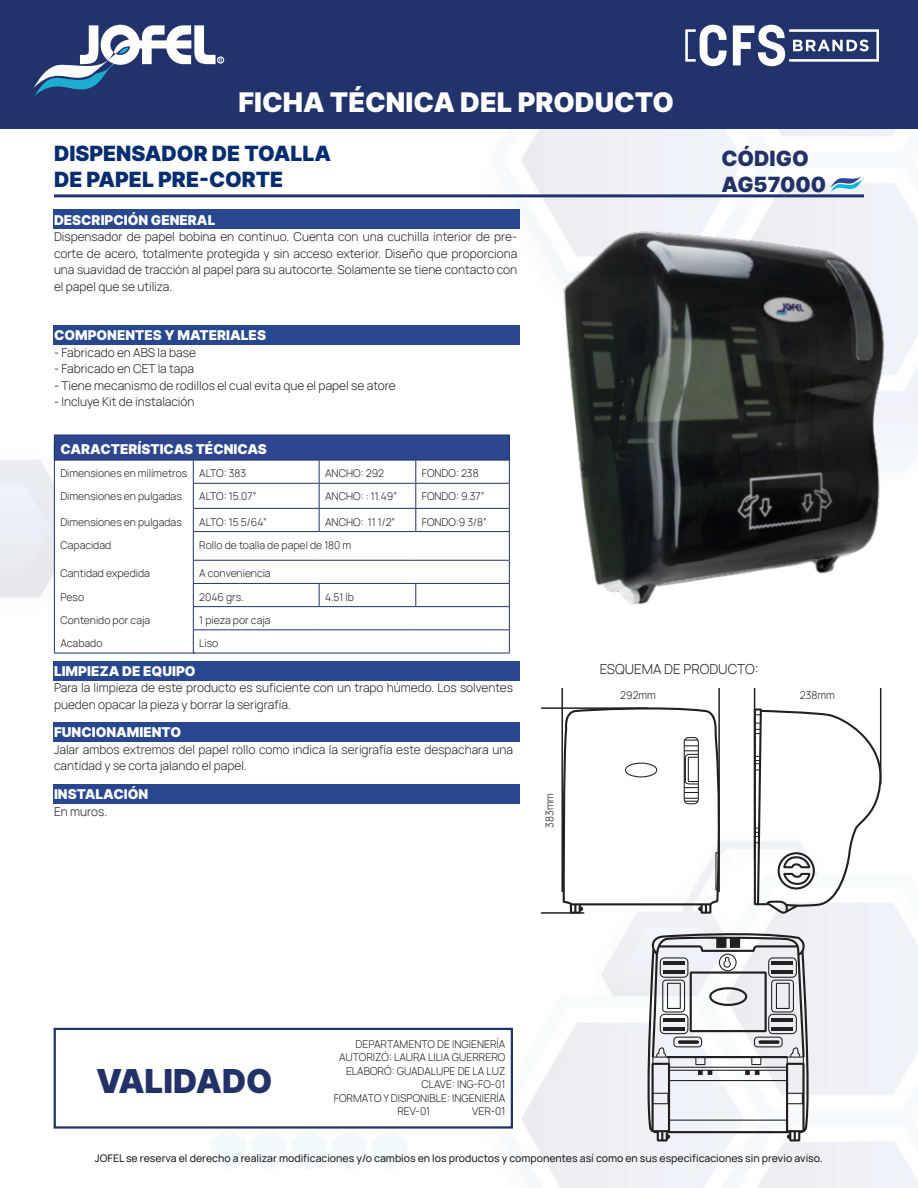
<style>
.page{position:relative;width:918px;height:1188px;background:#fff}
.page>*{position:absolute;margin:0;border:0;box-sizing:border-box;transform-origin:0 0}
.t1{font:33px "Inter";color:#223268}
.t2{font:27px "Inter";color:#fff}
.t3{font:21px "Inter";color:#052d6f}
.t4{font:21px "Inter";color:#223268}
.t5{font:13.5px "Inter";color:#fff}
.t6{font:300 13.5px "Manrope";color:#231f20}
.t7{font:300 12px/16.5px "Manrope";color:#231f20}
.t8{font:300 10.5px "Manrope";color:#231f20}
.t9{font:10.5px "Manrope";color:#231f20}
</style>
<div class="page">
<img style="left:0;top:128px;width:918px;height:1060px">
<div style="left:0;top:0;width:918px;height:128px;background:#21336a"></div>
<svg style="left:33px;top:25px;width:189px;height:71px"></svg>
<svg style="left:733px;top:25px;width:146px;height:41px"></svg>
<svg style="left:685px;top:25px;width:42px;height:41px"></svg>
<div style="left:217px;top:57px;width:7px;height:6px;border:1px solid #fff;border-radius:50%"></div>
<div style="left:53px;top:784px;width:466px;height:19px;background:#28478f"></div>
<div style="left:53px;top:723px;width:466px;height:19px;background:#28478f"></div>
<div style="left:53px;top:661px;width:466px;height:19px;background:#28478f"></div>
<div style="left:53px;top:325px;width:466px;height:19px;background:#28478f"></div>
<div style="left:53px;top:210px;width:466px;height:19px;background:#28478f"></div>
<svg style="left:830px;top:176px;width:34px;height:16px"></svg>
<hr style="left:54px;top:194px;width:810px;height:3px;background:#223268">
<div style="left:54px;top:435px;width:455px;height:25px;background:#2d468f"></div>
<svg style="left:55px;top:461px;width:454px;height:192px"></svg>
<hr style="left:193px;top:483px;width:126px;height:1px;background:#21336a">
<hr style="left:319px;top:483px;width:97px;height:1px;background:#21336a">
<hr style="left:416px;top:483px;width:94px;height:1px;background:#21336a">
<hr style="left:193px;top:508px;width:126px;height:1px;background:#21336a">
<hr style="left:319px;top:508px;width:97px;height:1px;background:#21336a">
<svg style="left:319px;top:461px;width:1px;height:70px"></svg>
<hr style="left:416px;top:508px;width:94px;height:1px;background:#21336a">
<svg style="left:415px;top:461px;width:1px;height:70px"></svg>
<hr style="left:193px;top:531px;width:126px;height:1px;background:#21336a">
<hr style="left:319px;top:531px;width:97px;height:1px;background:#21336a">
<hr style="left:416px;top:531px;width:94px;height:1px;background:#21336a">
<hr style="left:193px;top:560px;width:126px;height:1px;background:#21336a">
<hr style="left:319px;top:560px;width:97px;height:1px;background:#21336a">
<hr style="left:416px;top:560px;width:94px;height:1px;background:#21336a">
<hr style="left:193px;top:583px;width:126px;height:1px;background:#21336a">
<hr style="left:319px;top:583px;width:97px;height:1px;background:#21336a">
<svg style="left:319px;top:584px;width:1px;height:22px"></svg>
<hr style="left:416px;top:583px;width:94px;height:1px;background:#21336a">
<svg style="left:415px;top:584px;width:1px;height:22px"></svg>
<hr style="left:193px;top:606px;width:126px;height:1px;background:#21336a">
<hr style="left:319px;top:606px;width:97px;height:1px;background:#21336a">
<hr style="left:416px;top:606px;width:94px;height:1px;background:#21336a">
<hr style="left:193px;top:629px;width:126px;height:1px;background:#21336a">
<svg style="left:193px;top:461px;width:1px;height:192px"></svg>
<hr style="left:319px;top:629px;width:97px;height:1px;background:#21336a">
<hr style="left:416px;top:629px;width:94px;height:1px;background:#21336a">
<hr style="left:193px;top:653px;width:126px;height:1px;background:#21336a">
<hr style="left:319px;top:653px;width:97px;height:1px;background:#21336a">
<hr style="left:416px;top:653px;width:94px;height:1px;background:#21336a">
<hr style="left:54px;top:435px;width:139px;height:1px;background:#21336a">
<hr style="left:193px;top:435px;width:126px;height:1px;background:#21336a">
<hr style="left:319px;top:435px;width:97px;height:1px;background:#21336a">
<hr style="left:416px;top:435px;width:94px;height:1px;background:#21336a">
<svg style="left:509px;top:436px;width:1px;height:217px"></svg>
<hr style="left:54px;top:460px;width:139px;height:1px;background:#21336a">
<hr style="left:193px;top:460px;width:126px;height:1px;background:#21336a">
<hr style="left:319px;top:460px;width:97px;height:1px;background:#21336a">
<hr style="left:416px;top:460px;width:94px;height:1px;background:#21336a">
<hr style="left:54px;top:653px;width:141px;height:1px;background:#21336a">
<hr style="left:54px;top:443px;width:1px;height:210px;background:#21336a">
<div style="left:54px;top:1028px;width:459px;height:101px;border:2px solid #213369"></div>
<img style="left:551px;top:220px;width:346px;height:391px">
<hr style="left:561px;top:688px;width:2px;height:204px;background:#231f20">
<hr style="left:718px;top:688px;width:2px;height:204px;background:#231f20">
<hr style="left:754px;top:688px;width:1px;height:172px;background:#231f20">
<hr style="left:880px;top:688px;width:1px;height:96px;background:#231f20">
<hr style="left:541px;top:707px;width:107px;height:2px;background:#231f20">
<hr style="left:541px;top:912px;width:43px;height:2px;background:#231f20">
<svg style="left:562px;top:705px;width:160px;height:209px"></svg>
<svg style="left:754px;top:708px;width:127px;height:206px"></svg>
<svg style="left:644px;top:930px;width:168px;height:211px"></svg>
<svg style="left:759px;top:1040px;width:21px;height:4px"></svg>
<h2 class="t2" style="left:238px;top:82px;width:437px">FICHA TÉCNICA DEL PRODUCTO</h2>
<p class="t3" style="left:54px;top:139px;width:279px">DISPENSADOR DE TOALLA</p>
<p class="t3" style="left:54px;top:164px;width:231px">DE PAPEL PRE-CORTE</p>
<p class="t4" style="left:721px;top:143px;width:89px">CÓDIGO</p>
<p class="t4" style="left:721px;top:169px;width:106px">AG57000</p>
<p class="t5" style="left:54px;top:210px;width:163px">DESCRIPCIÓN GENERAL</p>
<p class="t7" style="left:54px;top:228px;width:465px;text-align:justify">Dispensador de papel bobina en continuo. Cuenta con una cuchilla interior de pre&shy;corte de acero, totalmente protegida y sin acceso exterior. Diseño que proporciona una suavidad de tracción al papel para su autocorte. Solamente se tiene contacto con el papel que se utiliza.</p>
<p class="t5" style="left:54px;top:325px;width:214px">COMPONENTES Y MATERIALES</p>
<p class="t7" style="left:54px;top:344px;width:143px">- Fabricado en ABS la base</p>
<p class="t7" style="left:54px;top:360px;width:142px">- Fabricado en CET la tapa</p>
<p class="t7" style="left:54px;top:377px;width:343px">- Tiene mecanismo de rodillos el cual evita que el papel se atore</p>
<p class="t7" style="left:54px;top:393px;width:142px">- Incluye Kit de instalación</p>
<p class="t5" style="left:60px;top:439px;width:208px">CARACTERÍSTICAS TÉCNICAS</p>
<p class="t8" style="left:60px;top:466px;width:128px">Dimensiones en milímetros</p>
<p class="t8" style="left:199px;top:466px;width:48px">ALTO: 383</p>
<p class="t8" style="left:325px;top:466px;width:60px">ANCHO: 292</p>
<p class="t8" style="left:422px;top:466px;width:58px">FONDO: 238</p>
<p class="t8" style="left:60px;top:489px;width:123px">Dimensiones en pulgadas</p>
<p class="t8" style="left:199px;top:489px;width:59px">ALTO: 15.07”</p>
<p class="t8" style="left:325px;top:489px;width:73px">ANCHO: : 11.49”</p>
<p class="t8" style="left:422px;top:489px;width:64px">FONDO: 9.37”</p>
<p class="t8" style="left:60px;top:514px;width:123px">Dimensiones en pulgadas</p>
<p class="t8" style="left:199px;top:514px;width:69px">ALTO: 15 5/64”</p>
<p class="t8" style="left:325px;top:514px;width:72px">ANCHO: 11 1/2”</p>
<p class="t8" style="left:422px;top:514px;width:67px">FONDO:9 3/8”</p>
<p class="t8" style="left:60px;top:537px;width:52px">Capacidad</p>
<p class="t8" style="left:199px;top:537px;width:154px">Rollo de toalla de papel de 180 m</p>
<p class="t8" style="left:60px;top:566px;width:91px">Cantidad expedida</p>
<p class="t8" style="left:199px;top:566px;width:73px">A conveniencia</p>
<p class="t8" style="left:60px;top:589px;width:25px">Peso</p>
<p class="t8" style="left:199px;top:589px;width:46px">2046 grs.</p>
<p class="t8" style="left:325px;top:589px;width:30px">4.51 lb</p>
<p class="t8" style="left:60px;top:612px;width:92px">Contenido por caja</p>
<p class="t8" style="left:199px;top:612px;width:73px">1 pieza por caja</p>
<p class="t8" style="left:60px;top:636px;width:44px">Acabado</p>
<p class="t8" style="left:199px;top:636px;width:21px">Liso</p>
<p class="t5" style="left:54px;top:661px;width:143px">LIMPIEZA DE EQUIPO</p>
<p class="t7" style="left:54px;top:679px;width:460px">Para la limpieza de este producto es suficiente con un trapo húmedo. Los solventes pueden opacar la pieza y borrar la serigrafía.</p>
<p class="t5" style="left:54px;top:723px;width:129px">FUNCIONAMIENTO</p>
<p class="t7" style="left:54px;top:741px;width:460px">Jalar ambos extremos del papel rollo como indica la serigrafía este despachara una cantidad y se corta jalando el papel.</p>
<p class="t5" style="left:54px;top:784px;width:96px">INSTALACIÓN</p>
<p class="t7" style="left:54px;top:802px;width:55px">En muros.</p>
<p class="t8" style="left:542px;top:828px;width:36px;rotate:-90deg">383mm</p>
<p class="t6" style="left:600px;top:660px;width:160px">ESQUEMA DE PRODUCTO:</p>
<p class="t8" style="left:620px;top:688px;width:37px">292mm</p>
<p class="t8" style="left:800px;top:688px;width:37px">238mm</p>
<p class="t1" style="left:96px;top:1057px;width:178px">VALIDADO</p>
<p class="t8" style="left:355px;top:1036px;width:151px">DEPARTAMENTO DE INGIENERÍA</p>
<p class="t8" style="left:339px;top:1050px;width:168px">AUTORIZÓ: LAURA LILIA GUERRERO</p>
<p class="t8" style="left:346px;top:1063px;width:161px">ELABORÓ: GUADALUPE DE LA LUZ</p>
<p class="t8" style="left:421px;top:1077px;width:86px">CLAVE: ING-FO-01</p>
<p class="t8" style="left:334px;top:1090px;width:173px">FORMATO Y DISPONIBLE: INGENIERÍA</p>
<p class="t8" style="left:397px;top:1104px;width:34px">REV-01</p>
<p class="t8" style="left:472px;top:1104px;width:35px">VER-01</p>
<p class="t9" style="left:95px;top:1151px;width:729px">JOFEL se reserva el derecho a realizar modificaciones y/o cambios en los productos y componentes así como en sus especificaciones sin previo aviso.</p>
</div>
